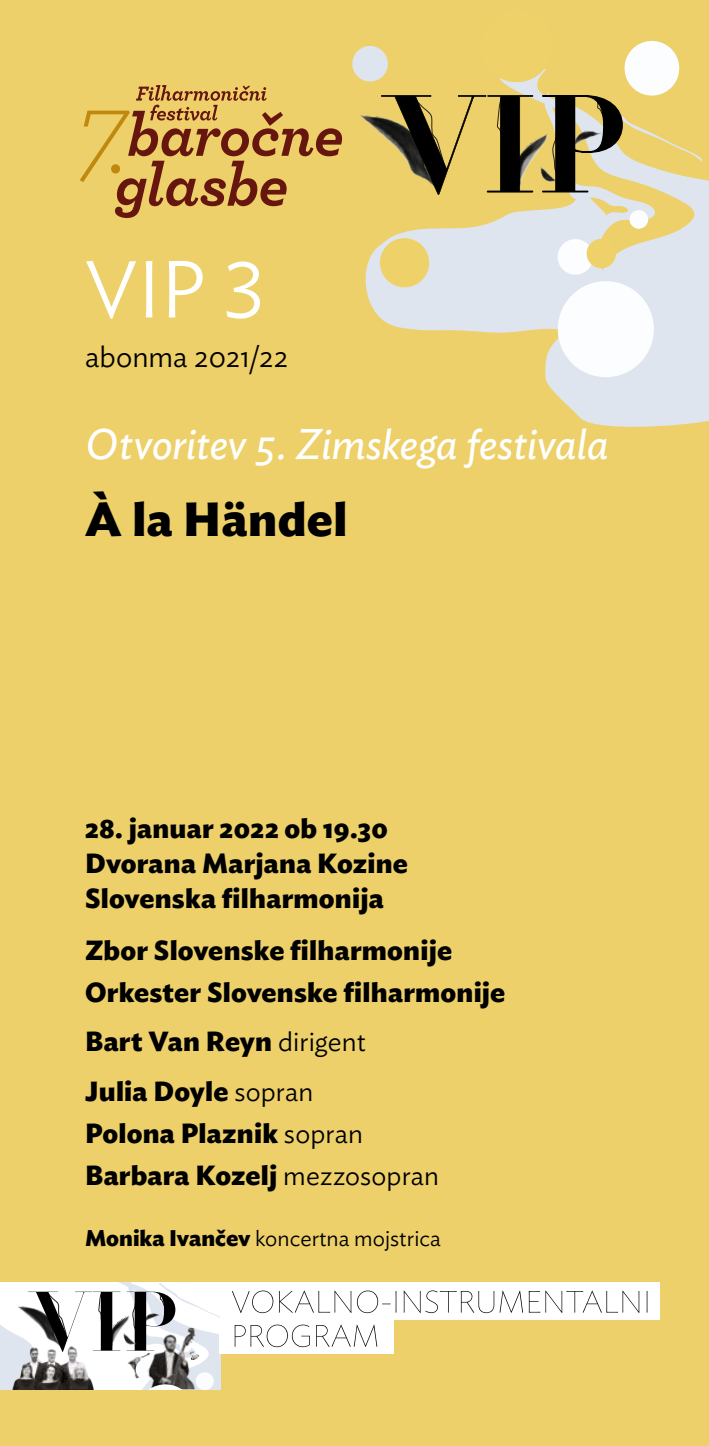
<style>
.page{position:relative;width:709px;height:1446px;background:#edd069}
.page>*{position:absolute;margin:0;border:0;box-sizing:border-box;transform-origin:0 0}
.t1{font:300 80px "Ideal Sans";color:#fff}
.t2{font:700 47.5px "Ideal Sans";letter-spacing:.01em;color:#000}
.t3{font:italic 42.5px "Ideal Sans";color:#fff}
.t4{font:300 30px "Ideal Sans";letter-spacing:.005em;color:#000}
.t5{font:700 27.5px/35px "Ideal Sans";letter-spacing:.01em;color:#000}
.t6{font:300 22.5px "Ideal Sans";color:#000}
.s1{font-weight:300}
.s2{font-weight:700}
</style>
<div class="page">
<svg style="left:0;top:1282px;width:220px;height:107px;background:#bfbfc0"></svg>
<img style="left:122px;top:1330px;width:15px;height:17px">
<div style="left:220px;top:1317px;width:174px;height:36px;background:#fff"></div>
<div style="left:220px;top:1282px;width:439px;height:37px;background:#fff"></div>
<svg style="left:232px;top:1290px;width:41px;height:23px"></svg>
<svg style="left:279px;top:1290px;width:72px;height:23px"></svg>
<svg style="left:357px;top:1290px;width:39px;height:23px"></svg>
<svg style="left:404px;top:1290px;width:119px;height:23px"></svg>
<svg style="left:529px;top:1290px;width:110px;height:23px"></svg>
<svg style="left:646px;top:1291px;width:1px;height:21px"></svg>
<svg style="left:235px;top:1324px;width:75px;height:23px"></svg>
<svg style="left:316px;top:1324px;width:61px;height:23px"></svg>
<svg style="left:547px;top:179px;width:162px;height:248px;background:#e0e2dc"></svg>
<svg style="left:352px;top:40px;width:351px;height:343px"></svg>
<svg style="left:80px;top:85px;width:262px;height:133px"></svg>
<h1 class="t1" style="left:85px;top:228px;width:181px">VIP 3</h1>
<p class="t4" style="left:85px;top:334px;width:205px">abonma 2021/22</p>
<h3 class="t3" style="left:85px;top:412px;width:525px">Otvoritev 5. Zimskega festivala</h3>
<h2 class="t2" style="left:85px;top:481px;width:264px">À la Händel</h2>
<p class="t5" style="left:85px;top:808px;width:324px">28. januar 2022 ob 19.30<br>Dvorana Marjana Kozine<br>Slovenska filharmonija</p>
<p class="t5" style="left:85px;top:927px;width:422px;line-height:42px">Zbor Slovenske filharmonije<br>Orkester Slovenske filharmonije</p>
<p class="t5" style="left:85px;top:1015px;width:282px;line-height:49.2px">Bart Van Reyn <span class="s1">dirigent<br></span>Julia Doyle <span class="s1">sopran</span></p>
<p class="t5" style="left:85px;top:1109px;width:355px;line-height:42px">Polona Plaznik <span class="s1">sopran<br></span>Barbara Kozelj <span class="s1">mezzosopran</span></p>
<p class="t6" style="left:85px;top:1220px;width:357px"><span class="s2">Monika Ivančev</span> koncertna mojstrica</p>
</div>
